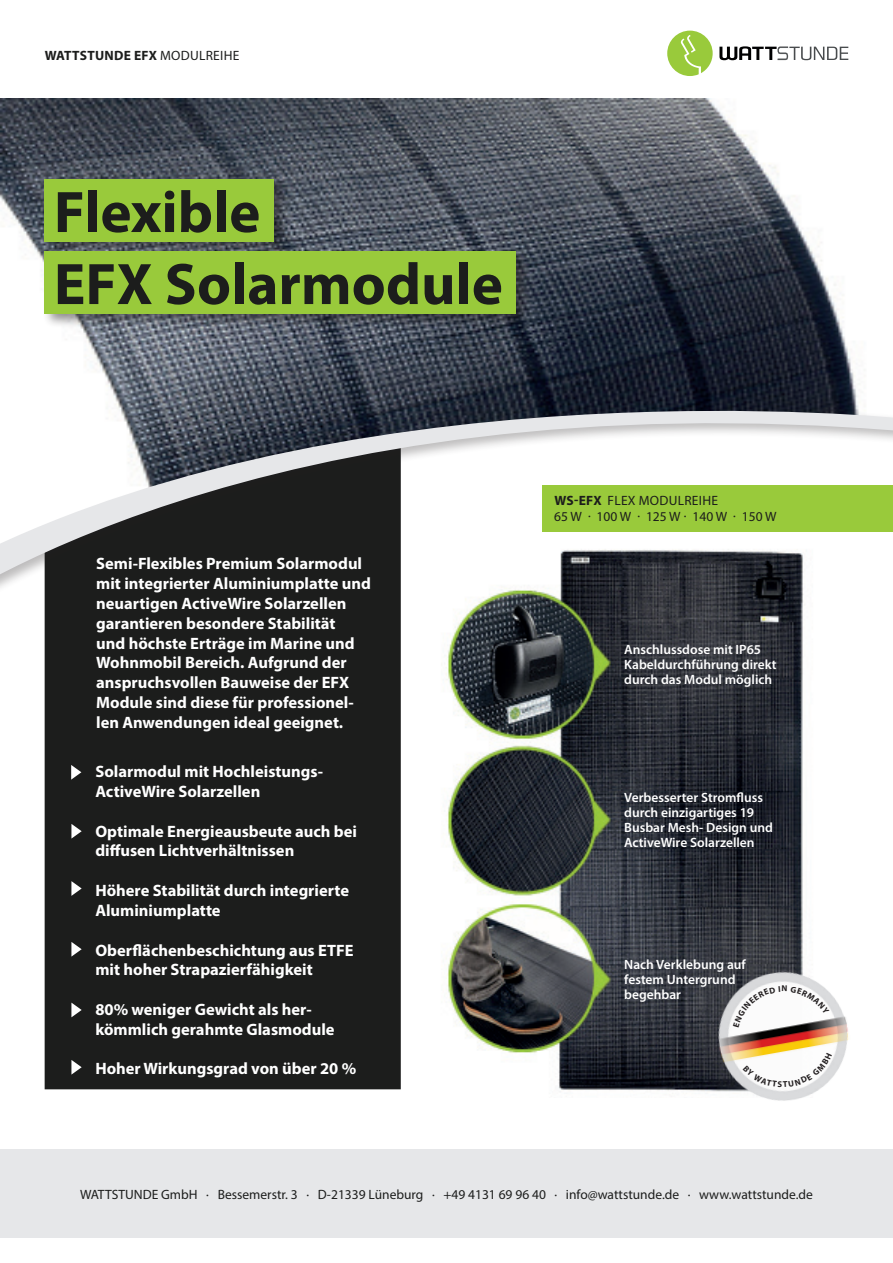
<style>
.page{position:relative;width:893px;height:1263px;background:#fff}
.page>*{position:absolute;margin:0;border:0;box-sizing:border-box;transform-origin:0 0}
.t1{font:700 59.1px/72px "Myriad Pro";color:#1c1d1c}
.t2{font:700 16.5px/19.8px "Myriad Pro";color:#fff}
.t3{font:600 13.5px/15px "Myriad Pro";color:#fff}
.t4{font:13.5px "Myriad Pro";color:#1c1d1c}
.t5{font:13.5px/16.2px "Myriad Pro";letter-spacing:.02em;color:#1c1d1c}
.t6{font:700 13.5px "Myriad Pro";letter-spacing:.02em;color:#1c1d1c}
.s1{font-weight:400}
.s2{font-weight:700}
</style>
<div class="page">
<svg style="left:719px;top:46px;width:129px;height:14px"></svg>
<svg style="left:667px;top:31px;width:46px;height:45px"></svg>
<img style="left:0;top:99px;width:850px;height:258px">
<div style="left:45px;top:628px;width:356px;height:461px;background:#1c1d1c"></div>
<div style="left:0;top:408px;width:893px;height:220px;background:#231f20;opacity:.3"></div>
<svg style="left:0;top:357px;width:893px;height:257px"></svg>
<div style="left:0;top:1149px;width:893px;height:88px;background:#e6e7e9"></div>
<img style="left:432px;top:526px;width:416px;height:566px">
<div style="left:542px;top:485px;width:351px;height:46px;background:#99ca3b"></div>
<img style="left:676px;top:929px;width:173px;height:172px">
<svg style="left:71px;top:765px;width:10px;height:15px"></svg>
<svg style="left:71px;top:824px;width:11px;height:14px"></svg>
<svg style="left:71px;top:881px;width:11px;height:15px"></svg>
<svg style="left:71px;top:942px;width:11px;height:14px"></svg>
<svg style="left:71px;top:1002px;width:11px;height:15px"></svg>
<svg style="left:71px;top:1060px;width:11px;height:14px"></svg>
<div style="left:43px;top:175px;width:247px;height:81px;background:#231f20;opacity:.5"></div>
<div style="left:45px;top:179px;width:229px;height:63px;background:#99ca3b"></div>
<div style="left:43px;top:247px;width:489px;height:81px;background:#231f20;opacity:.5"></div>
<div style="left:45px;top:251px;width:471px;height:63px;background:#99ca3b"></div>
<svg style="left:733px;top:986px;width:96px;height:41px"></svg>
<svg style="left:743px;top:1053px;width:89px;height:34px"></svg>
<p class="t6" style="left:45px;top:46px;width:196px">WATTSTUNDE EFX <span class="s1">MODULREIHE</span></p>
<h1 class="t1" style="left:54px;top:174px;width:450px">Flexible<br>EFX Solarmodule</h1>
<p class="t2" style="left:96px;top:553px;width:276px">Semi-Flexibles Premium Solarmodul mit integrierter Aluminiumplatte und neuartigen ActiveWire Solarzellen garantieren besondere Stabilität<br>und höchste Erträge im Marine und Wohnmobil Bereich. Aufgrund der anspruchsvollen Bauweise der EFX Module sind diese für professionel&shy;len Anwendungen ideal geeignet.</p>
<p class="t2" style="left:95px;top:761px;width:229px">Solarmodul mit Hochleistungs-<br>ActiveWire Solarzellen</p>
<p class="t2" style="left:95px;top:821px;width:263px">Optimale Energieausbeute auch bei diffusen Lichtverhältnissen</p>
<p class="t2" style="left:95px;top:880px;width:255px">Höhere Stabilität durch integrierte<br>Aluminiumplatte</p>
<p class="t2" style="left:95px;top:939px;width:260px">Oberflächenbeschichtung aus ETFE mit hoher Strapazierfähigkeit</p>
<p class="t2" style="left:95px;top:999px;width:241px">80% weniger Gewicht als her&shy;kömmlich gerahmte Glasmodule</p>
<p class="t2" style="left:95px;top:1058px;width:262px">Hoher Wirkungsgrad von über 20 %</p>
<p class="t5" style="left:554px;top:492px;width:224px"><span class="s2">WS-EFX</span> FLEX MODULREIHE<br>65 W · 100 W · 125 W · 140 W · 150 W</p>
<p class="t3" style="left:624px;top:642px;width:154px">Anschlussdose mit IP65<br>Kabeldurchführung direkt durch das Modul möglich</p>
<p class="t3" style="left:624px;top:790px;width:150px">Verbesserter Stromfluss durch einzigartiges 19<br>Busbar Mesh- Design und<br>ActiveWire Solarzellen</p>
<p class="t3" style="left:624px;top:957px;width:123px">Nach Verklebung auf festem Untergrund begehbar</p>
<p class="t4" style="left:80px;top:1186px;width:734px">WATTSTUNDE GmbH · Bessemerstr. 3 · D-21339 Lüneburg · +49 4131 69 96 40 · info@wattstunde.de · www.wattstunde.de</p>
</div>
